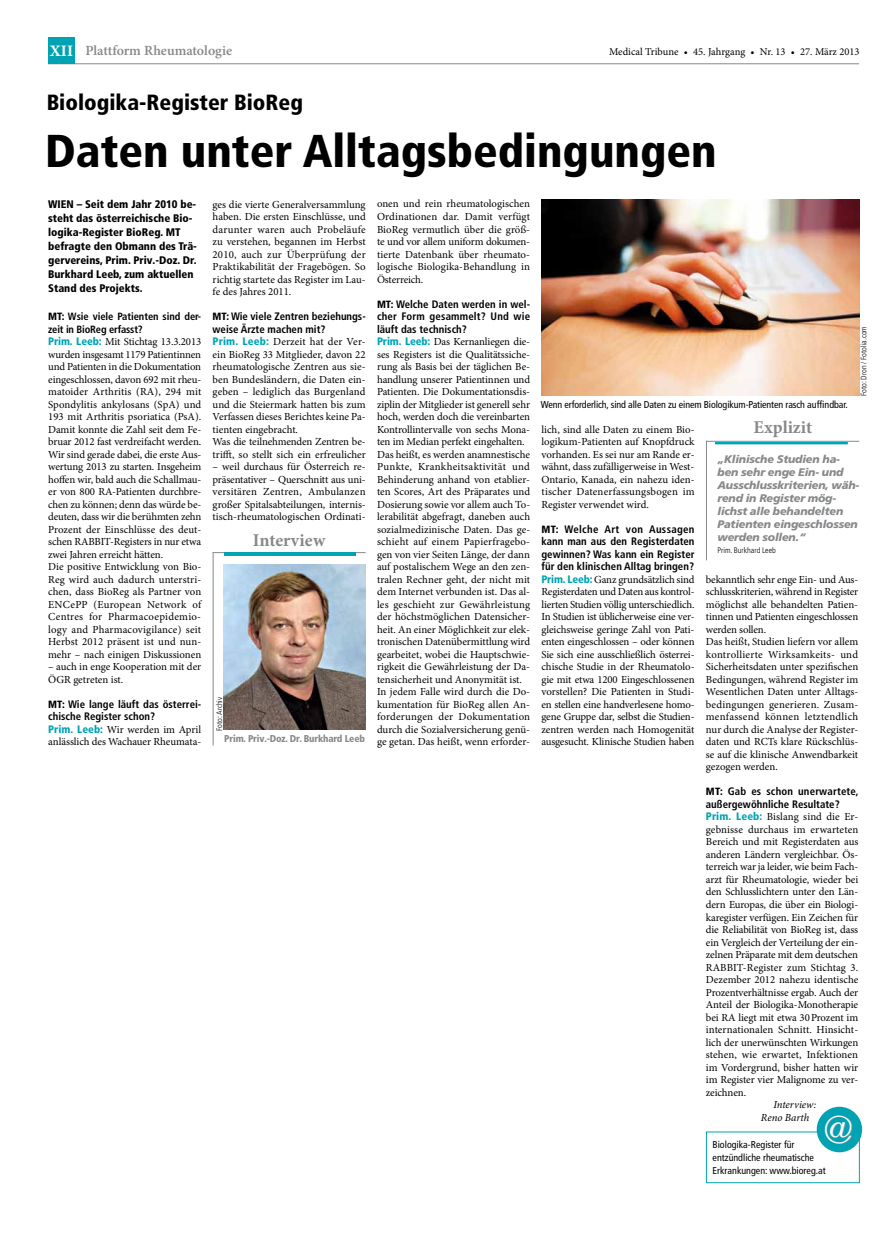
<style>
.page{position:relative;width:893px;height:1248px;background:#fff}
.page>*{position:absolute;margin:0;border:0;box-sizing:border-box;transform-origin:0 0}
.t1{font:900 condensed 46px "Frutiger LT Std";color:#000}
.t2{font:39px "Book Antiqua";color:#fff}
.t3{font:900 condensed 22px "Frutiger LT Std";color:#000}
.t4{font:700 18px "Minion Pro";color:#87888a}
.t5{font:600 14px "Minion Pro";color:#87888a}
.t6{font:900 condensed 11px/14px "Frutiger LT Std";color:#000}
.t7{font:italic 900 11px/13px "Frutiger LT Std";letter-spacing:-.015em;color:#87888a}
.t8{font:10.8px/12.5px "Minion Pro";letter-spacing:-.005em;color:#000}
.t9{font:700 condensed 10.8px/12.5px "Frutiger LT Std";color:#000}
.t10{font:italic 10.8px/12.5px "Minion Pro";letter-spacing:-.005em;color:#000}
.t11{font:700 condensed 10.5px/12.5px "Frutiger LT Std";letter-spacing:-.005em;color:#000}
.t12{font:10.5px "Minion Pro";color:#000}
.t13{font:condensed 10px/13px "Frutiger LT Std";color:#000}
.t14{font:900 condensed 9.9px "Frutiger LT Std";letter-spacing:-.015em;color:#87888a}
.t15{font:300 condensed 8px "Frutiger LT Std";color:#000}
.s1{font-weight:700;font-size:16px;color:#fff}
.s2{font-weight:900}
.s3{font-family:"Frutiger LT Std";font-weight:900;font-stretch:condensed;color:#00a3b4}
.s4{font-weight:900;font-size:10.5px}
</style>
<div class="page">
<hr style="left:48px;top:63px;width:811px;height:1px;background:#87888a">
<div style="left:48px;top:37px;width:27px;height:27px;background:#00a3b4"></div>
<hr style="left:706px;top:441px;width:153px;height:1px;background:#87888a">
<div style="left:715px;top:442px;width:133px;height:2px;border:2px solid #00a3b4"></div>
<hr style="left:706px;top:441px;width:1px;height:119px;background:#87888a">
<hr style="left:213px;top:552px;width:153px;height:1px;background:#87888a">
<hr style="left:224px;top:552px;width:131px;height:3px;background:#00a3b4">
<img style="left:224px;top:564px;width:142px;height:165px">
<hr style="left:213px;top:552px;width:1px;height:193px;background:#87888a">
<div style="left:706px;top:1131px;width:154px;height:52px;border:1px solid #00a3b4"></div>
<div style="left:818px;top:1108px;width:43px;height:42px;background:#00a3b4;border-radius:50%"></div>
<div style="left:817px;top:1106px;width:45px;height:46px;border:3px solid #00a3b4;border-radius:50%"></div>
<div style="left:826px;top:1115px;width:26px;height:28px;background:#87888a;opacity:.8"></div>
<img style="left:541px;top:200px;width:318px;height:195px">
<p class="t5" style="left:50px;top:41px;width:184px"><span class="s1">XII</span> Plattform Rheumatologie</p>
<p class="t12" style="left:609px;top:45px;width:252px">Medical Tribune • 45. Jahrgang • Nr. 13 • 27. März 2013</p>
<h3 class="t3" style="left:47px;top:89px;width:258px">Biologika-Register BioReg</h3>
<h1 class="t1" style="left:45px;top:123px;width:673px">Daten unter Alltagsbedingungen</h1>
<p class="t6" style="left:48px;top:197px;width:150px">WIEN – Seit dem Jahr 2010 be&shy;steht das österreichische Bio&shy;logika-Register BioReg. MT befragte den Obmann des Trä&shy;gervereins, Prim. Priv.-Doz. Dr.<br>Burkhard Leeb, zum aktuellen<br>Stand des Projekts.</p>
<p class="t11" style="left:48px;top:310px;width:155px"><span class="s2">MT:</span> Wsie viele Patienten sind der&shy;zeit in BioReg erfasst?</p>
<p class="t8" style="left:48px;top:335px;width:155px"><span class="s3">Prim. Leeb:</span> Mit Stichtag 13.3.2013 wurden insgesamt 1179 Patientinnen und Patienten in die Dokumentation eingeschlossen, davon 692 mit rheu&shy;matoider Arthritis (RA), 294 mit Spondylitis ankylosans (SpA) und 193 mit Arthritis psoriatica (PsA).<br>Damit konnte die Zahl seit dem Fe&shy;bruar 2012 fast verdreifacht werden.<br>Wir sind gerade dabei, die erste Aus&shy;wertung 2013 zu starten. Insgeheim hoffen wir, bald auch die Schallmau&shy;er von 800 RA-Patienten durchbre&shy;chen zu können; denn das würde be&shy;deuten, dass wir die berühmten zehn Prozent der Einschlüsse des deut&shy;schen RABBIT-Registers in nur etwa zwei Jahren erreicht hätten.<br>Die positive Entwicklung von Bio-Reg wird auch dadurch unterstri&shy;chen, dass BioReg als Partner von ENCePP (European Network of Centres for Pharmacoepidemio&shy;logy and Pharmacovigilance) seit Herbst 2012 präsent ist und nun&shy;mehr – nach einigen Diskussionen</p>
<p class="t8" style="left:48px;top:660px;width:155px">– auch in enge Kooperation mit der<br>ÖGR getreten ist.</p>
<p class="t9" style="left:48px;top:698px;width:155px"><span class="s4">MT:</span> Wie lange läuft das österrei&shy;chische Register schon?</p>
<p class="t8" style="left:48px;top:723px;width:155px"><span class="s3">Prim. Leeb:</span> Wir werden im April anlässlich des Wachauer Rheumata-</p>
<p class="t8" style="left:213px;top:198px;width:155px;text-align:justify">ges die vierte Generalversammlung haben. Die ersten Einschlüsse, und darunter waren auch Probeläufe zu verstehen, begannen im Herbst 2010, auch zur Überprüfung der Praktikabilität der Fragebögen. So richtig startete das Register im Lau&shy;fe des Jahres 2011.</p>
<p class="t9" style="left:213px;top:310px;width:155px"><span class="s4">MT:</span> Wie viele Zentren beziehungs&shy;weise Ärzte machen mit?</p>
<p class="t8" style="left:213px;top:335px;width:155px"><span class="s3">Prim. Leeb:</span> Derzeit hat der Ver&shy;ein BioReg 33 Mitglieder, davon 22 rheumatologische Zentren aus sie&shy;ben Bundesländern, die Daten ein&shy;geben – lediglich das Burgenland und die Steiermark hatten bis zum Verfassen dieses Berichtes keine Pa&shy;tienten eingebracht.<br>Was die teilnehmenden Zentren be&shy;trifft, so stellt sich ein erfreulicher</p>
<p class="t8" style="left:213px;top:460px;width:155px;text-align:justify">– weil durchaus für Österreich re&shy;präsentativer – Querschnitt aus uni&shy;versitären Zentren, Ambulanzen großer Spitalsabteilungen, internis&shy;tisch-rheumatologischen Ordinati-</p>
<h3 class="t4" style="left:253px;top:527px;width:74px">Interview</h3>
<p class="t15" style="left:215px;top:730px;width:35px;rotate:-90deg">Foto: Archiv</p>
<p class="t14" style="left:224px;top:732px;width:142px">Prim. Priv.-Doz. Dr. Burkhard Leeb</p>
<p class="t8" style="left:377px;top:198px;width:155px;text-align:justify">onen und rein rheumatologischen Ordinationen dar. Damit verfügt BioReg vermutlich über die größ&shy;te und vor allem uniform dokumen&shy;tierte Datenbank über rheumato&shy;logische Biologika-Behandlung in Österreich.</p>
<p class="t9" style="left:377px;top:297px;width:155px;text-align:justify"><span class="s4">MT:</span> Welche Daten werden in wel&shy;cher Form gesammelt? Und wie läuft das technisch?</p>
<p class="t8" style="left:377px;top:335px;width:155px"><span class="s3">Prim. Leeb:</span> Das Kernanliegen die&shy;ses Registers ist die Qualitätssiche&shy;rung als Basis bei der täglichen Be&shy;handlung unserer Patientinnen und Patienten. Die Dokumentationsdis&shy;ziplin der Mitglieder ist generell sehr hoch, werden doch die vereinbarten Kontrollintervalle von sechs Mona&shy;ten im Median perfekt eingehalten.<br>Das heißt, es werden anamnestische Punkte, Krankheitsaktivität und Behinderung anhand von etablier&shy;ten Scores, Art des Präparates und Dosierung sowie vor allem auch To&shy;lerabilität abgefragt, daneben auch sozialmedizinische Daten. Das ge&shy;schieht auf einem Papierfragebo&shy;gen von vier Seiten Länge, der dann auf postalischem Wege an den zen&shy;tralen Rechner geht, der nicht mit dem Internet verbunden ist. Das al&shy;les geschieht zur Gewährleistung der höchstmöglichen Datensicher&shy;heit. An einer Möglichkeit zur elek&shy;tronischen Datenübermittlung wird gearbeitet, wobei die Hauptschwie&shy;rigkeit die Gewährleistung der Da&shy;tensicherheit und Anonymität ist.<br>In jedem Falle wird durch die Do&shy;kumentation für BioReg allen An&shy;forderungen der Dokumentation durch die Sozialversicherung genü&shy;ge getan. Das heißt, wenn erforder-</p>
<p class="t13" style="left:541px;top:398px;width:309px">Wenn erforderlich, sind alle Daten zu einem Biologikum-Patienten rasch auffindbar.</p>
<p class="t15" style="left:859px;top:396px;width:71px;rotate:-90deg">Foto: Dron / Fotolia.com</p>
<h3 class="t4" style="left:753px;top:415px;width:60px">Explizit</h3>
<p class="t8" style="left:541px;top:423px;width:155px;text-align:justify">lich, sind alle Daten zu einem Bio&shy;logikum-Patienten auf Knopfdruck vorhanden. Es sei nur am Rande er&shy;wähnt, dass zufälligerweise in West-Ontario, Kanada, ein nahezu iden&shy;tischer Datenerfassungsbogen im Register verwendet wird.</p>
<p class="t9" style="left:541px;top:522px;width:155px;text-align:justify"><span class="s4">MT:</span> Welche Art von Aussagen kann man aus den Registerdaten gewinnen? Was kann ein Register für den klinischen Alltag bringen?</p>
<p class="t8" style="left:541px;top:573px;width:155px;text-align:justify"><span class="s3">Prim. Leeb:</span> Ganz grundsätzlich sind Registerdaten und Daten aus kontrol&shy;lierten Studien völlig unterschiedlich.<br>In Studien ist üblicherweise eine ver&shy;gleichsweise geringe Zahl von Pati&shy;enten eingeschlossen – oder können Sie sich eine ausschließlich österrei&shy;chische Studie in der Rheumatolo&shy;gie mit etwa 1200 Eingeschlossenen vorstellen? Die Patienten in Studi&shy;en stellen eine handverlesene homo&shy;gene Gruppe dar, selbst die Studien&shy;zentren werden nach Homogenität ausgesucht. Klinische Studien haben</p>
<p class="t8" style="left:706px;top:573px;width:154px">bekanntlich sehr enge Ein- und Aus&shy;schlusskriterien, während in Register möglichst alle behandelten Patien&shy;tinnen und Patienten eingeschlossen werden sollen.<br>Das heißt, Studien liefern vor allem kontrollierte Wirksamkeits- und Sicherheitsdaten unter spezifischen Bedingungen, während Register im Wesentlichen Daten unter Alltags&shy;bedingungen generieren. Zusam&shy;menfassend können letztendlich nur durch die Analyse der Register&shy;daten und RCTs klare Rückschlüs&shy;se auf die klinische Anwendbarkeit gezogen werden.</p>
<p class="t9" style="left:706px;top:785px;width:154px"><span class="s4">MT:</span> Gab es schon unerwartete, außergewöhnliche Resultate?</p>
<p class="t8" style="left:706px;top:810px;width:154px;text-align:justify"><span class="s3">Prim. Leeb:</span> Bislang sind die Er&shy;gebnisse durchaus im erwarteten Bereich und mit Registerdaten aus anderen Ländern vergleichbar. Ös&shy;terreich war ja leider, wie beim Fach&shy;arzt für Rheumatologie, wieder bei den Schlusslichtern unter den Län&shy;dern Europas, die über ein Biologi&shy;karegister verfügen. Ein Zeichen für die Reliabilität von BioReg ist, dass ein Vergleich der Verteilung der ein&shy;zelnen Präparate mit dem deutschen RABBIT-Register zum Stichtag 3.<br>Dezember 2012 nahezu identische Prozentverhältnisse ergab. Auch der Anteil der Biologika-Monotherapie bei RA liegt mit etwa 30Prozent im internationalen Schnitt. Hinsicht&shy;lich der unerwünschten Wirkungen stehen, wie erwartet, Infektionen im Vordergrund, bisher hatten wir im Register vier Malignome zu ver&shy;zeichnen.</p>
<p class="t10" style="left:761px;top:1098px;width:57px;text-indent:13px">Interview:<br>Reno Barth</p>
<p class="t7" style="left:717px;top:453px;width:143px">„Klinische Studien ha&shy;ben sehr enge Ein- und<br>Ausschlusskriterien, wäh&shy;rend in Register mög&shy;lichst alle behandelten<br>Patienten eingeschlossen werden sollen.“</p>
<p class="t15" style="left:717px;top:546px;width:60px">Prim. Burkhard Leeb</p>
<h2 class="t2" style="left:824px;top:1101px;width:31px">@</h2>
<p class="t13" style="left:712px;top:1137px;width:115px">Biologika-Register für entzündliche rheumatische<br>Erkrankungen: www.bioreg.at</p>
</div>
